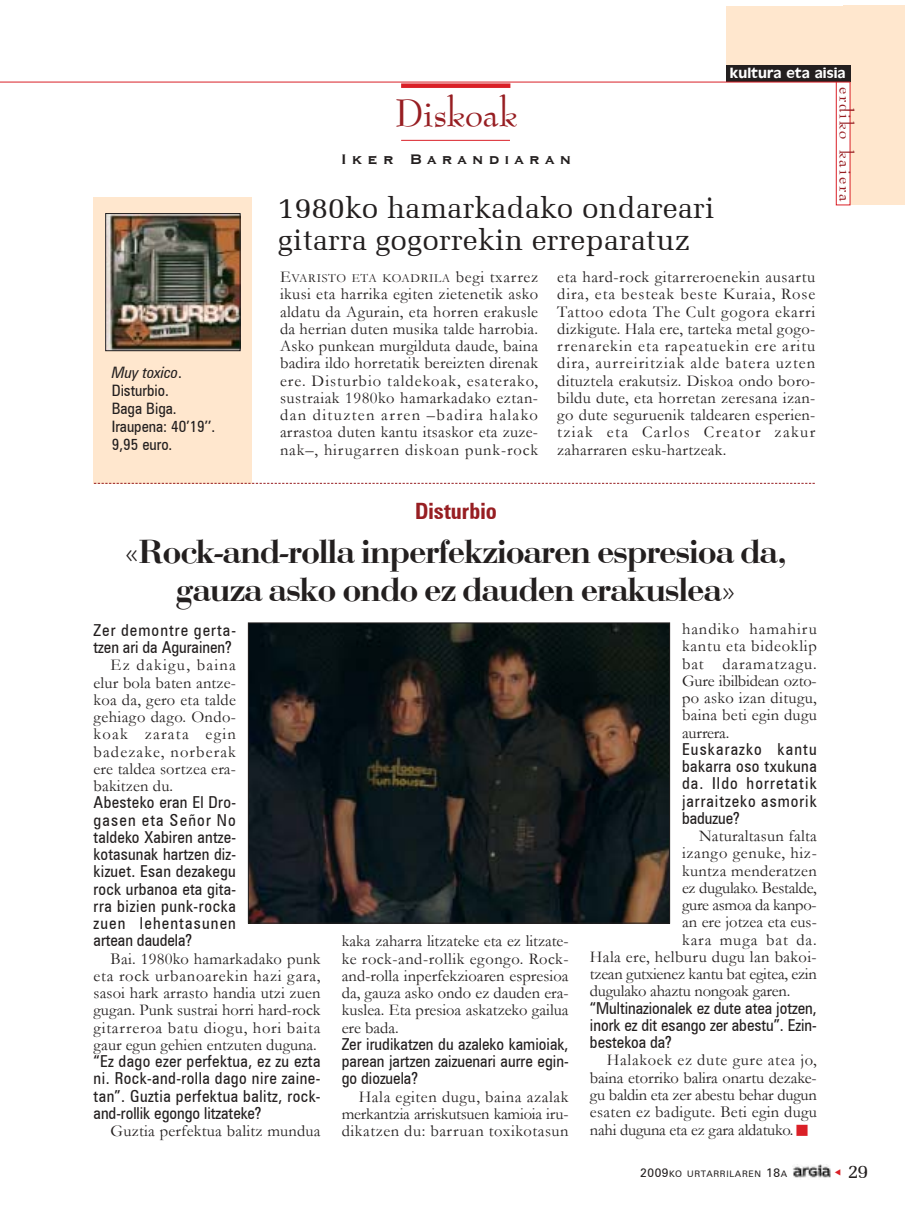
<style>
.page{position:relative;width:911px;height:1229px;background:#fff}
.page>*{position:absolute;margin:0;border:0;box-sizing:border-box;transform-origin:0 0}
.t1{font:45px "Bernadette";color:#971e22}
.t2{font:34.5px/37.5px "Bodoni";letter-spacing:-.015em;color:#231f1f;text-align:center}
.t3{font:30px/31.5px "Memoir";color:#231f1f}
.t4{font:700 22.5px "Zurich Cn BT";color:#971e22}
.t5{font:21px "Bernadette";letter-spacing:.09em;color:#971e22}
.t6{font:19.5px "Memoir";color:#231f1f}
.t7{font:18px "Copprpl Goth Bd BT";letter-spacing:.255em;color:#231f1f}
.t8{font:16.5px/17.2px "Garamond";letter-spacing:.015em;color:#231f1f;text-align:justify}
.t9{font:16.5px/17.2px "Zurich Cn BT";letter-spacing:.005em;color:#231f1f;text-align:justify}
.t10{font:16.5px "Garamond";letter-spacing:-.015em;color:#231f1f}
.t11{font:16.5px "Garamond";letter-spacing:.04em;color:#231f1f}
.t12{font:16.5px "Garamond";letter-spacing:.055em;color:#231f1f}
.t13{font:15.75px/18px "Zurich Cn BT";color:#231f1f}
.t14{font:15px "Antique Olive";letter-spacing:.005em;color:#fff}
.t15{font:12.3px "Garamond";letter-spacing:.05em;color:#231f1f}
.t16{font:9px "Zurich BT";letter-spacing:.075em;color:#231f1f}
.s1{font-style:italic}
.s2{font-size:16.5px}
.s3{font-size:12px}
</style>
<div class="page">
<div style="left:725px;top:6px;width:158px;height:62px;background:#ffe7ce"></div>
<div style="left:843px;top:6px;width:61px;height:199px;background:#ffe7ce"></div>
<div style="left:836px;top:81px;width:14px;height:124px;background:#fff"></div>
<div style="left:836px;top:81px;width:14px;height:124px;border:1px solid #da2027"></div>
<div style="left:725px;top:66px;width:125px;height:16px;background:#231f1f"></div>
<hr style="left:0;top:82px;width:850px;height:1px;background:#da2027">
<div style="left:401px;top:83px;width:109px;height:5px;background:#da2027"></div>
<hr style="left:401px;top:140px;width:109px;height:1px;background:#da2027">
<div style="left:94px;top:197px;width:158px;height:286px;background:#ffe7ce"></div>
<img style="left:107px;top:215px;width:131px;height:134px">
<div style="left:105px;top:213px;width:135px;height:138px;border:1px solid #231f1f"></div>
<svg style="left:94px;top:483px;width:720px;height:1px"></svg>
<img style="left:250px;top:624px;width:418px;height:297px">
<div style="left:248px;top:622px;width:422px;height:301px;border:1px solid #231f1f"></div>
<img style="left:793px;top:1164px;width:37px;height:14px">
<p class="t13" style="left:112px;top:363px;width:105px"><span class="s1">Muy toxico</span>.<br>Disturbio.<br>Baga Biga.<br>Iraupena: 40í19íí.<br>9,95 euro.</p>
<h1 class="t1" style="left:395px;top:91px;width:124px">Diskoak</h1>
<p class="t7" style="left:341px;top:149px;width:232px">Iker Barandiaran</p>
<h3 class="t3" style="left:278px;top:193px;width:438px">1980ko hamarkadako ondareari gitarra gogorrekin erreparatuz</h3>
<p class="t14" style="left:729px;top:67px;width:117px">kultura eta aisia</p>
<p class="t5" style="left:856px;top:87px;width:116px;rotate:90deg">erdiko kaiera</p>
<p class="t15" style="left:280px;top:271px;width:259px"><span class="s2">E</span>VARISTO ETA KOADRILA <span class="s2">begi txarrez</span></p>
<p class="t8" style="left:280px;top:286px;width:260px">ikusi eta harrika egiten zietenetik asko aldatu da Agurain, eta horren erakusle da herrian duten musika talde harrobia.<br>Asko punkean murgilduta daude, baina badira ildo horretatik bereizten direnak ere. Disturbio taldekoak, esaterako, sustraiak 1980ko hamarkadako eztan&shy;dan dituzten arren ñbadira halako arrastoa duten kantu itsaskor eta zuze&shy;nakñ, hirugarren diskoan punk-rock</p>
<p class="t8" style="left:557px;top:268px;width:260px">eta hard-rock gitarreroenekin ausartu dira, eta besteak beste Kuraia, Rose Tattoo edota The Cult gogora ekarri dizkigute. Hala ere, tarteka metal gogo&shy;rrenarekin eta rapeatuekin ere aritu dira, aurreiritziak alde batera uzten dituztela erakutsiz. Diskoa ondo boro&shy;bildu dute, eta horretan zeresana izan&shy;go dute seguruenik taldearen esperien&shy;tziak eta Carlos Creator zakur zaharraren esku-hartzeak.</p>
<h3 class="t4" style="left:415px;top:497px;width:84px">Disturbio</h3>
<h2 class="t2" style="left:125px;top:536px;width:663px">´Rock-and-rolla inperfekzioaren espresioa da, gauza asko ondo ez dauden erakusleaª</h2>
<p class="t9" style="left:94px;top:621px;width:144px">Zer demontre gerta&shy;tzen ari da Agurainen?</p>
<p class="t8" style="left:94px;top:656px;width:144px;text-indent:17px">Ez dakigu, baina elur bola baten antze&shy;koa da, gero eta talde gehiago dago. Ondo&shy;koak zarata egin badezake, norberak ere taldea sortzea era&shy;bakitzen du.</p>
<p class="t9" style="left:94px;top:793px;width:144px">Abesteko eran El Dro&shy;gasen eta SeÒor No taldeko Xabiren antze&shy;kotasunak hartzen diz&shy;kizuet. Esan dezakegu rock urbanoa eta gita&shy;rra bizien punk-rocka zuen lehentasunen artean daudela?</p>
<p class="t8" style="left:94px;top:950px;width:228px;text-indent:17px">Bai. 1980ko hamarkadako punk eta rock urbanoarekin hazi gara, sasoi hark arrasto handia utzi zuen gugan. Punk sustrai horri hard-rock gitarreroa batu diogu, hori baita gaur egun gehien entzuten duguna.</p>
<p class="t9" style="left:94px;top:1052px;width:228px">ìEz dago ezer perfektua, ez zu ezta ni. Rock-and-rolla dago nire zaine&shy;tanî. Guztia perfektua balitz, rock&shy;and-rollik egongo litzateke?</p>
<p class="t8" style="left:111px;top:1122px;width:211px">Guztia perfektua balitz mundua</p>
<p class="t8" style="left:682px;top:620px;width:136px">handiko hamahiru kantu eta bideoklip bat daramatzagu.<br>Gure ibilbidean ozto&shy;po asko izan ditugu, baina beti egin dugu aurrera.</p>
<p class="t9" style="left:682px;top:740px;width:136px">Euskarazko kantu bakarra oso txukuna da. Ildo horretatik jarraitzeko asmorik baduzue?</p>
<p class="t8" style="left:699px;top:827px;width:119px">Naturaltasun falta</p>
<p class="t11" style="left:682px;top:844px;width:136px">izango genuke, hiz-</p>
<p class="t8" style="left:682px;top:862px;width:136px">kuntza menderatzen</p>
<p class="t10" style="left:682px;top:878px;width:136px">ez dugulako. Bestalde,</p>
<p class="t10" style="left:682px;top:896px;width:136px">gure asmoa da kanpo-</p>
<p class="t8" style="left:682px;top:913px;width:136px">an ere jotzea eta eus-</p>
<p class="t12" style="left:682px;top:930px;width:136px">kara muga bat da.</p>
<p class="t8" style="left:590px;top:948px;width:228px">Hala ere, helburu dugu lan bakoi-</p>
<p class="t10" style="left:590px;top:965px;width:228px">tzean gutxienez kantu bat egitea, ezin</p>
<p class="t10" style="left:590px;top:982px;width:202px">dugulako ahaztu nongoak garen.</p>
<p class="t9" style="left:590px;top:999px;width:228px">ìMultinazionalek ez dute atea jotzen, inork ez dit esango zer abestuî. Ezin&shy;bestekoa da?</p>
<p class="t8" style="left:590px;top:1051px;width:228px;text-indent:17px">Halakoek ez dute gure atea jo, baina etorriko balira onartu dezake&shy;gu baldin eta zer abestu behar dugun esaten ez badigute. Beti egin dugu nahi duguna eta ez gara aldatuko.</p>
<p class="t16" style="left:640px;top:1168px;width:149px"><span class="s3">2009</span>KO URTARRILAREN <span class="s3">18</span>A</p>
<p class="t6" style="left:847px;top:1160px;width:22px">29</p>
<p class="t8" style="left:342px;top:932px;width:228px">kaka zaharra litzateke eta ez litzate&shy;ke rock-and-rollik egongo. Rock&shy;and-rolla inperfekzioaren espresioa da, gauza asko ondo ez dauden era&shy;kuslea. Eta presioa askatzeko gailua ere bada.</p>
<p class="t9" style="left:342px;top:1035px;width:228px">Zer irudikatzen du azaleko kamioiak, parean jartzen zaizuenari aurre egin&shy;go diozuela?</p>
<p class="t8" style="left:342px;top:1088px;width:228px;text-indent:17px">Hala egiten dugu, baina azalak merkantzia arriskutsuen kamioia iru&shy;dikatzen du: barruan toxikotasun</p>
</div>
